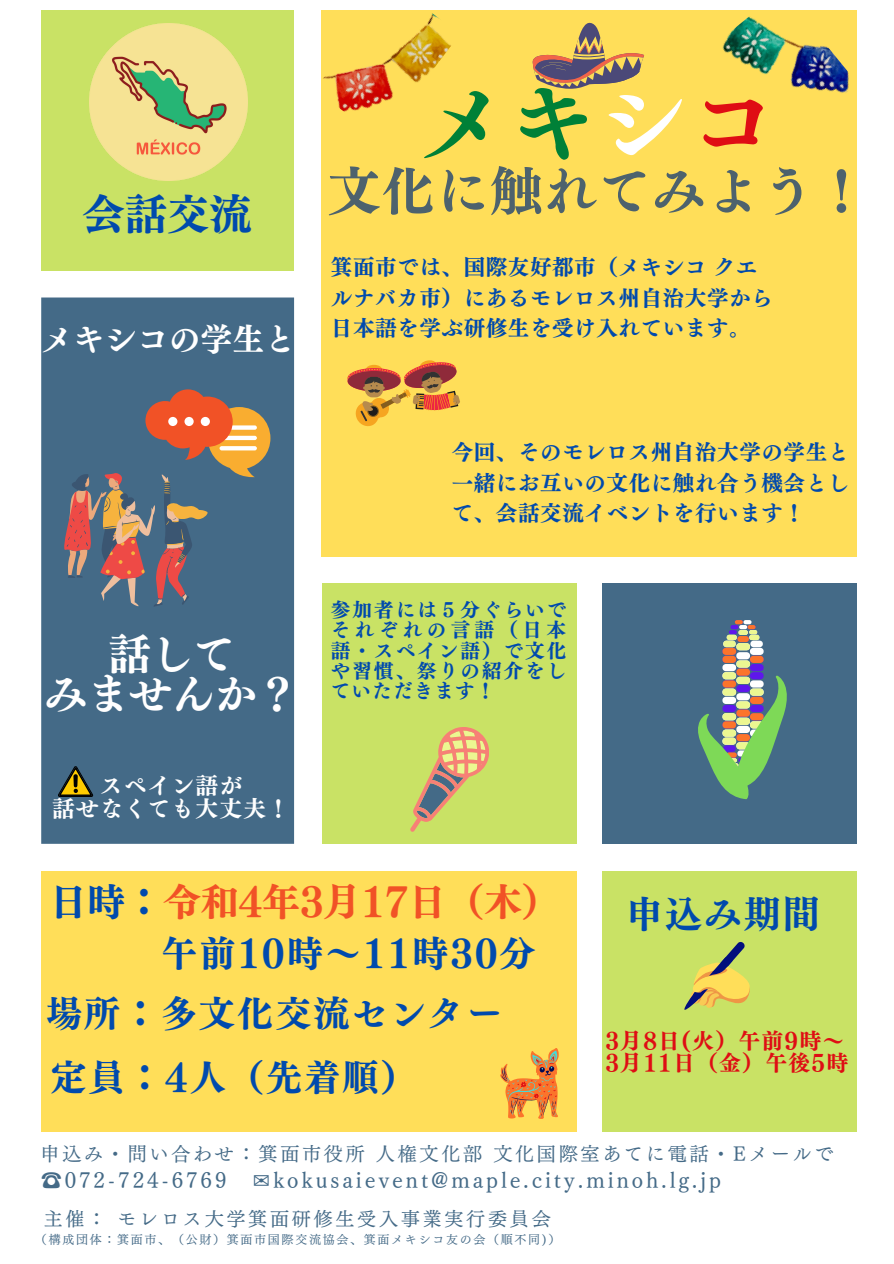
<style>
.page{position:relative;width:894px;height:1264px;background:#fff}
.page>*{position:absolute;margin:0;border:0;box-sizing:border-box;transform-origin:0 0}
.t1{font:87px "Canva UD Mincho Pr 6 N B";color:#008037}
.t2{font:52.5px "Canva UD Mincho Pr 6 N B";letter-spacing:.03em;color:#4d626d}
.t3{font:42.3px "Canva UD Mincho Pr 6 N B";color:#fff}
.t4{font:42.15px "Canva UD Mincho Pr 6 N B";color:#004aad}
.t5{font:37.8px "Canva UD Mincho Pr 6 N B";color:#f15226}
.t6{font:37.05px "Canva UD Mincho Pr 6 N B";letter-spacing:.06em;color:#004aad}
.t7{font:36px "Canva UD Mincho Pr 6 N B";letter-spacing:.06em;color:#004aad}
.t8{font:31.8px "Canva UD Mincho Pr 6 N B";color:#fff}
.t9{font:22.5px "Canva UD Mincho Pr 6 N B";letter-spacing:.06em;color:#fff}
.t10{font:21.75px/22.5px "Canva UD Mincho Pr 6 N B";letter-spacing:.06em;color:#df0d14}
.t11{font:21.45px/30.5px "Canva UD Mincho Pr 6 N B";letter-spacing:.03em;color:#004aad}
.t12{font:20.55px "Canva UD Mincho Pr 6 N M";letter-spacing:.14em;color:#446a87}
.t13{font:19.5px/20.2px "Canva UD Mincho Pr 6 N B";letter-spacing:.105em;color:#004aad;text-align:justify}
.t14{font:19.05px "Canva UD Mincho Pr 6 N M";letter-spacing:.14em;color:#446a87}
.t15{font:12px "Canva UD Mincho Pr 6 N M";letter-spacing:.14em;color:#446a87}
.s1{color:#fff}
.s2{color:#df0d14}
.s3{color:#004aad}
.s4{font-family:"DejaVu Sans"}
</style>
<div class="page">
<div style="left:41px;top:871px;width:535px;height:260px;background:#ffde59"></div>
<div style="left:321px;top:10px;width:535px;height:546px;background:#ffde59"></div>
<div style="left:602px;top:871px;width:254px;height:260px;background:#c9e265"></div>
<div style="left:321px;top:583px;width:255px;height:260px;background:#c9e265"></div>
<div style="left:602px;top:583px;width:254px;height:260px;background:#446a87"></div>
<div style="left:41px;top:297px;width:253px;height:546px;background:#446a87"></div>
<div style="left:41px;top:10px;width:253px;height:260px;background:#c9e265"></div>
<svg style="left:410px;top:727px;width:78px;height:104px"></svg>
<div style="left:749px;top:664px;width:14px;height:7px;background:#5e17eb;border-radius:3px"></div>
<div style="left:749px;top:672px;width:14px;height:7px;background:#5e17eb;border-radius:3px"></div>
<div style="left:736px;top:652px;width:13px;height:7px;background:#fff;border-radius:3px"></div>
<div style="left:722px;top:664px;width:13px;height:7px;background:#fff;border-radius:3px"></div>
<div style="left:749px;top:647px;width:14px;height:8px;background:#fff;border-radius:3px"></div>
<div style="left:750px;top:640px;width:12px;height:7px;background:#fff;border-radius:3px"></div>
<div style="left:722px;top:655px;width:13px;height:8px;background:#fb742b;border-radius:3px"></div>
<div style="left:736px;top:668px;width:13px;height:7px;background:#fb742b;border-radius:3px"></div>
<div style="left:749px;top:655px;width:14px;height:8px;background:#fb742b;border-radius:3px"></div>
<div style="left:722px;top:647px;width:13px;height:8px;background:#fb742b;border-radius:3px"></div>
<div style="left:737px;top:636px;width:11px;height:6px;background:#fb742b;border-radius:3px"></div>
<div style="left:736px;top:660px;width:13px;height:7px;background:#ecf791;border-radius:3px"></div>
<div style="left:722px;top:672px;width:13px;height:7px;background:#ecf791;border-radius:3px"></div>
<div style="left:736px;top:643px;width:13px;height:7px;background:#ecf791;border-radius:3px"></div>
<div style="left:723px;top:640px;width:12px;height:7px;background:#ecf791;border-radius:3px"></div>
<div style="left:738px;top:630px;width:9px;height:5px;background:#ecf791;border-radius:2px"></div>
<div style="left:726px;top:634px;width:10px;height:6px;background:#ecf791;border-radius:2px"></div>
<div style="left:749px;top:634px;width:10px;height:6px;background:#ecf791;border-radius:2px"></div>
<svg style="left:729px;top:620px;width:28px;height:14px"></svg>
<svg style="left:698px;top:675px;width:88px;height:124px"></svg>
<svg style="left:347px;top:360px;width:113px;height:66px"></svg>
<img style="left:323px;top:13px;width:128px;height:99px">
<svg style="left:532px;top:22px;width:112px;height:67px"></svg>
<img style="left:722px;top:10px;width:135px;height:127px">
<svg style="left:500px;top:1048px;width:58px;height:70px"></svg>
<svg style="left:63px;top:389px;width:207px;height:218px;background:#756f74"></svg>
<svg style="left:684px;top:942px;width:65px;height:68px"></svg>
<img style="left:90px;top:23px;width:157px;height:158px">
<svg style="left:58px;top:766px;width:35px;height:30px"></svg>
<p class="t4" style="left:83px;top:193px;width:170px">会話交流</p>
<p class="t8" style="left:41px;top:323px;width:256px">メキシコの学生と</p>
<p class="t3" style="left:108px;top:632px;width:128px">話して</p>
<p class="t3" style="left:45px;top:673px;width:255px">みませんか？</p>
<p class="t9" style="left:100px;top:773px;width:143px">スペイン語が</p>
<p class="t9" style="left:52px;top:797px;width:239px">話せなくても大丈夫！</p>
<p class="t1" style="left:419px;top:78px;width:358px">メキ<span class="s1">シ</span><span class="s2">コ</span></p>
<p class="t2" style="left:327px;top:164px;width:541px">文化に触れてみよう！</p>
<p class="t11" style="left:331px;top:252px;width:443px">箕面市では、国際友好都市（メキシコクエルナバカ市）にあるモレロス州自治大学から日本語を学ぶ研修生を受け入れています。</p>
<p class="t11" style="left:451px;top:437px;width:399px;text-align:justify">今回、そのモレロス州自治大学の学生と一緒にお互いの文化に触れ合う機会として、会話交流イベントを行います！</p>
<p class="t13" style="left:331px;top:599px;width:237px">参加者には５分ぐらいでそれぞれの言語（日本語・スペイン語）で文化や習慣、祭りの紹介をしていただきます！</p>
<p class="t5" style="left:49px;top:882px;width:511px"><span class="s3">日時：</span>令和4年3月 17日（木）</p>
<p class="t7" style="left:161px;top:935px;width:376px">午前10時～11時30分</p>
<p class="t7" style="left:46px;top:995px;width:458px">場所：多文化交流センター</p>
<p class="t7" style="left:50px;top:1058px;width:368px">定員：4人（先着順）</p>
<p class="t6" style="left:626px;top:895px;width:195px">申込み期間</p>
<p class="t10" style="left:605px;top:1029px;width:244px">3月 8日 (火）午前9時～<br>3月 11日（金）午後5時</p>
<p class="t14" style="left:41px;top:1143px;width:794px">申込み・問い合わせ：箕面市役所人権文化部文化国際室あてに電話・Eメールで</p>
<p class="t12" style="left:41px;top:1169px;width:187px">☎072-724-6769</p>
<p class="t12" style="left:253px;top:1169px;width:469px"><span class="s4">✉</span>kokusaievent@maple.city.minoh.lg.jp</p>
<p class="t14" style="left:44px;top:1209px;width:508px">主催：モレロス大学箕面研修生受入事業実行委員会</p>
<p class="t15" style="left:35px;top:1232px;width:527px">（構成団体：箕面市、（公財）箕面市国際交流協会、箕面メキシコ友の会（順不同)）</p>
</div>
